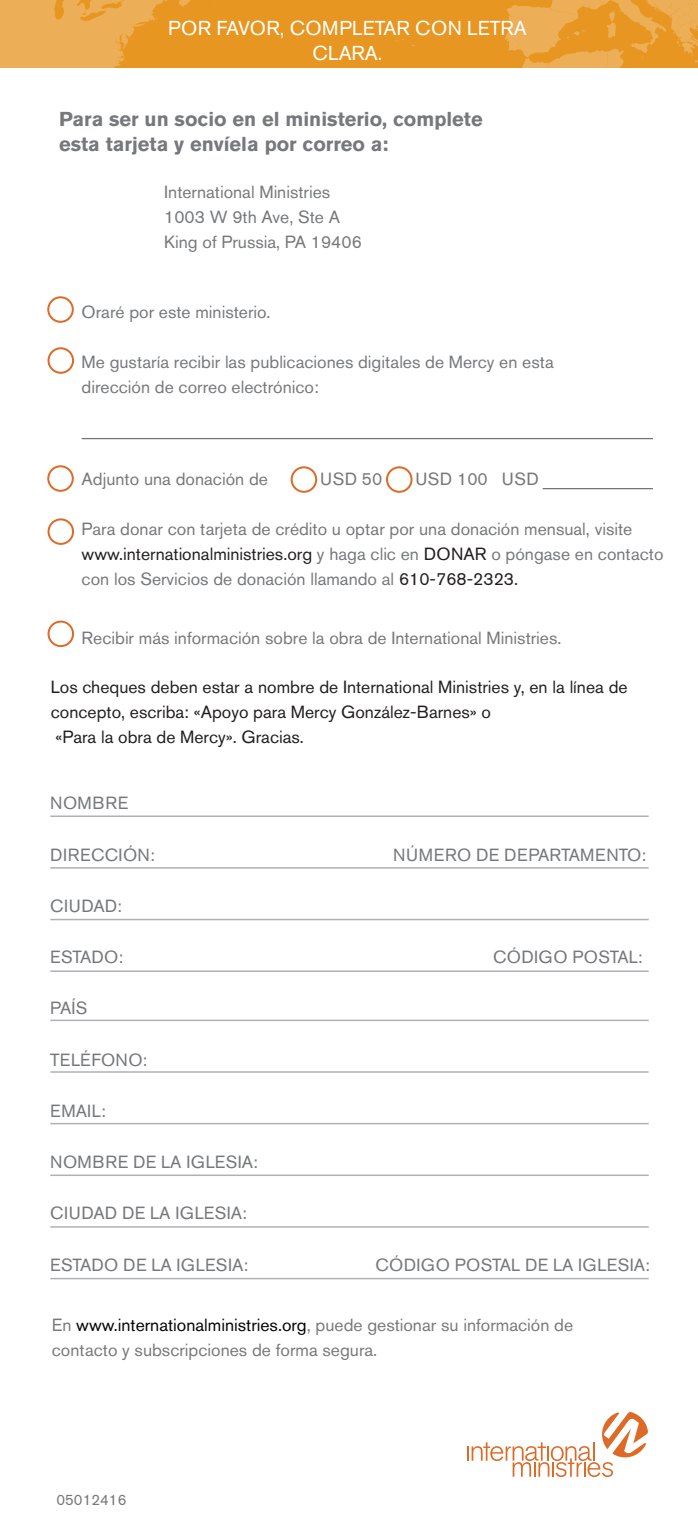
<style>
.page{position:relative;width:698px;height:1530px;background:#fff}
.page>*{position:absolute;margin:0;border:0;box-sizing:border-box;transform-origin:0 0}
.text_w_check_boxes{font:700 20px "Akzidenz Grotesk BE";color:#76787b}
.text_w_check_boxes-2{font:20px/25px "Akzidenz Grotesk BE";color:#fff;text-align:center}
.text_w_check_boxes-3{font:17.5px/25px "Akzidenz Grotesk BE";color:#76787b}
.text_w_check_boxes-4{font:17.5px/25px "Akzidenz Grotesk BE";color:#231f20}
.text_w_check_boxes-5{font:17.5px "Akzidenz Grotesk BE";letter-spacing:.02em;color:#76787b}
.text_w_check_boxes-6{font:17.5px/25px "Akzidenz Grotesk BE";color:#78797a}
.text_w_check_boxes-7{font:15px "Akzidenz Grotesk BE";color:#76787b}
.s1{color:#231f20}
.s2{color:#040503}
</style>
<div class="page">
<svg style="left:0;top:0;width:380px;height:68px;background:#e89d30"></svg>
<svg style="left:0;top:0;width:257px;height:19px;background:#e9a33d"></svg>
<svg style="left:380px;top:0;width:318px;height:68px;background:#e89d30"></svg>
<hr style="left:50px;top:815px;width:598px;height:2px;background:#b0b1b5">
<hr style="left:50px;top:867px;width:598px;height:2px;background:#b0b1b5">
<hr style="left:50px;top:919px;width:598px;height:1px;background:#b0b1b5">
<hr style="left:50px;top:970px;width:598px;height:2px;background:#b0b1b5">
<hr style="left:50px;top:1020px;width:598px;height:1px;background:#b0b1b5">
<hr style="left:50px;top:1071px;width:598px;height:2px;background:#b0b1b5">
<hr style="left:50px;top:1123px;width:598px;height:1px;background:#b0b1b5">
<hr style="left:50px;top:1175px;width:598px;height:1px;background:#b0b1b5">
<hr style="left:50px;top:1226px;width:598px;height:2px;background:#b0b1b5">
<hr style="left:50px;top:1278px;width:598px;height:1px;background:#b0b1b5">
<div style="left:47px;top:296px;width:27px;height:27px;border:2px solid #de6a27;border-radius:50%"></div>
<div style="left:47px;top:347px;width:27px;height:27px;border:2px solid #de6a27;border-radius:50%"></div>
<div style="left:47px;top:465px;width:27px;height:27px;border:2px solid #de6a27;border-radius:50%"></div>
<div style="left:47px;top:518px;width:27px;height:27px;border:2px solid #de6a27;border-radius:50%"></div>
<div style="left:47px;top:621px;width:27px;height:26px;border:2px solid #de6a27;border-radius:50%"></div>
<div style="left:290px;top:466px;width:27px;height:27px;border:2px solid #de6a27;border-radius:50%"></div>
<div style="left:386px;top:466px;width:26px;height:27px;border:2px solid #de6a27;border-radius:50%"></div>
<hr style="left:82px;top:438px;width:570px;height:1px;background:#717374">
<hr style="left:542px;top:488px;width:110px;height:1px;background:#717374">
<svg style="left:467px;top:1412px;width:181px;height:65px"></svg>
<p class="text_w_check_boxes-2" style="left:168px;top:15px;width:360px">POR FAVOR, COMPLETAR CON LETRA<br>CLARA.</p>
<p class="text_w_check_boxes" style="left:59px;top:107px;width:425px">Para ser un socio en el ministerio, complete</p>
<p class="text_w_check_boxes" style="left:59px;top:132px;width:331px">esta tarjeta y envíela por correo a:</p>
<p class="text_w_check_boxes-3" style="left:164px;top:179px;width:167px">International Ministries</p>
<p class="text_w_check_boxes-3" style="left:164px;top:204px;width:177px">1003 W 9th Ave, Ste A</p>
<p class="text_w_check_boxes-3" style="left:164px;top:229px;width:199px">King of Prussia, PA 19406</p>
<p class="text_w_check_boxes-3" style="left:82px;top:299px;width:190px">Oraré por este ministerio.</p>
<p class="text_w_check_boxes-3" style="left:82px;top:349px;width:474px">Me gustaría recibir las publicaciones digitales de Mercy en esta dirección de correo electrónico:</p>
<p class="text_w_check_boxes-3" style="left:82px;top:467px;width:188px">Adjunto una donación de</p>
<p class="text_w_check_boxes-3" style="left:320px;top:467px;width:63px">USD 50</p>
<p class="text_w_check_boxes-5" style="left:415px;top:469px;width:125px">USD 100 USD</p>
<p class="text_w_check_boxes-3" style="left:82px;top:517px;width:583px">Para donar con tarjeta de crédito u optar por una donación mensual, visite <span class="s1">www.internationalministries.org</span> y haga clic en <span class="s1">DONAR</span> o póngase en contacto con los Servicios de donación llamando al <span class="s1">610-768-2323.</span></p>
<p class="text_w_check_boxes-3" style="left:82px;top:625px;width:481px">Recibir más información sobre la obra de International Ministries.</p>
<p class="text_w_check_boxes-4" style="left:51px;top:674px;width:578px">Los cheques deben estar a nombre de International Ministries y, en la línea de concepto, escriba: «Apoyo para Mercy González-Barnes» o<br>«Para la obra de Mercy». Gracias.</p>
<p class="text_w_check_boxes-3" style="left:50px;top:791px;width:80px">NOMBRE</p>
<p class="text_w_check_boxes-5" style="left:50px;top:844px;width:106px">DIRECCIÓN:</p>
<p class="text_w_check_boxes-5" style="left:393px;top:844px;width:255px">NÚMERO DE DEPARTAMENTO:</p>
<p class="text_w_check_boxes-3" style="left:50px;top:893px;width:73px">CIUDAD:</p>
<p class="text_w_check_boxes-3" style="left:50px;top:945px;width:74px">ESTADO:</p>
<p class="text_w_check_boxes-5" style="left:493px;top:947px;width:151px">CÓDIGO POSTAL:</p>
<p class="text_w_check_boxes-3" style="left:50px;top:996px;width:39px">PAÍS</p>
<p class="text_w_check_boxes-5" style="left:50px;top:1049px;width:98px">TELÉFONO:</p>
<p class="text_w_check_boxes-3" style="left:50px;top:1098px;width:57px">EMAIL:</p>
<p class="text_w_check_boxes-5" style="left:50px;top:1152px;width:209px">NOMBRE DE LA IGLESIA:</p>
<p class="text_w_check_boxes-5" style="left:50px;top:1203px;width:198px">CIUDAD DE LA IGLESIA:</p>
<p class="text_w_check_boxes-5" style="left:50px;top:1254px;width:199px">ESTADO DE LA IGLESIA:</p>
<p class="text_w_check_boxes-5" style="left:375px;top:1254px;width:276px">CÓDIGO POSTAL DE LA IGLESIA:</p>
<p class="text_w_check_boxes-6" style="left:52px;top:1313px;width:523px">En <span class="s2">www.internationalministries.org</span>, puede gestionar su información de contacto y subscripciones de forma segura.</p>
<p class="text_w_check_boxes-7" style="left:56px;top:1491px;width:71px">05012416</p>
</div>
